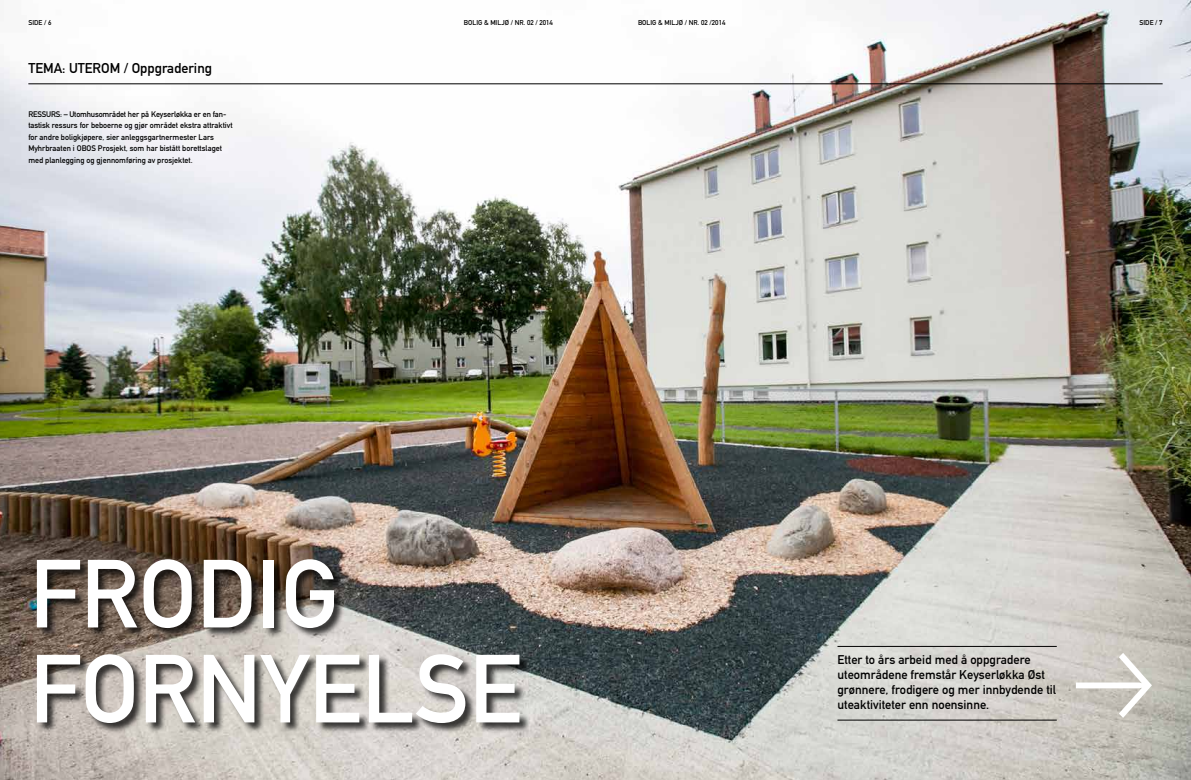
<style>
.page{position:relative;width:1191px;height:780px;background:#fff}
.page>*{position:absolute;margin:0;border:0;box-sizing:border-box;transform-origin:0 0}
.t1{font:94.9px/94.9px "DIN Mittelschrift LT";color:#fff}
.t2{font:14px "DIN Mittelschrift LT";color:#000}
.t3{font:12.5px/15px "DIN Mittelschrift LT";color:#000}
.t4{font:8px/11.5px "DIN Mittelschrift LT";color:#000}
.t5{font:7px "DIN Mittelschrift LT";color:#000}
</style>
<div class="page">
<img style="left:0;top:0;width:1191px;height:780px">
<hr style="left:28px;top:84px;width:1134px;height:1px;background:#000">
<div style="left:37px;top:559px;width:494px;height:175px;background:#000;opacity:.75"></div>
<hr style="left:837px;top:646px;width:219px;height:1px;background:#000">
<hr style="left:837px;top:720px;width:219px;height:1px;background:#000">
<svg style="left:1076px;top:652px;width:79px;height:80px;background:#c7c3bb"></svg>
<p class="t5" style="left:464px;top:19px;width:91px">BOLIG &amp; MILJØ / NR. 05 / 2012</p>
<p class="t5" style="left:704px;top:19px;width:22px">2 2014</p>
<p class="t5" style="left:638px;top:19px;width:91px">BOLIG &amp; MILJØ / NR. 05 / 2012</p>
<p class="t5" style="left:1139px;top:19px;width:25px">SIDE / 7</p>
<p class="t5" style="left:28px;top:19px;width:25px">SIDE / 6</p>
<p class="t5" style="left:530px;top:19px;width:5px">2</p>
<p class="t5" style="left:549px;top:19px;width:5px">4</p>
<h2 class="t2" style="left:28px;top:60px;width:185px">TEMA: UTEROM / Oppgradering</h2>
<p class="t4" style="left:28px;top:108px;width:206px">RESSURS: – Utomhusområdet her på Keyserløkka er en fan&shy;tastisk ressurs for beboerne og gjør området ekstra attraktivt for andre boligkjøpere, sier anleggsgartnermester Lars Myhrbraaten i OBOS Prosjekt, som har bistått borettslaget med planlegging og gjennomføring av prosjektet.</p>
<h1 class="t1" style="left:30px;top:547px;width:493px">FRODIG<br>FORNYELSE</h1>
<h3 class="t3" style="left:837px;top:651px;width:220px">Etter to års arbeid med å oppgradere uteområdene fremstår Keyserløkka Øst grønnere, frodigere og mer innbydende til uteaktiviteter enn noensinne.</h3>
</div>
